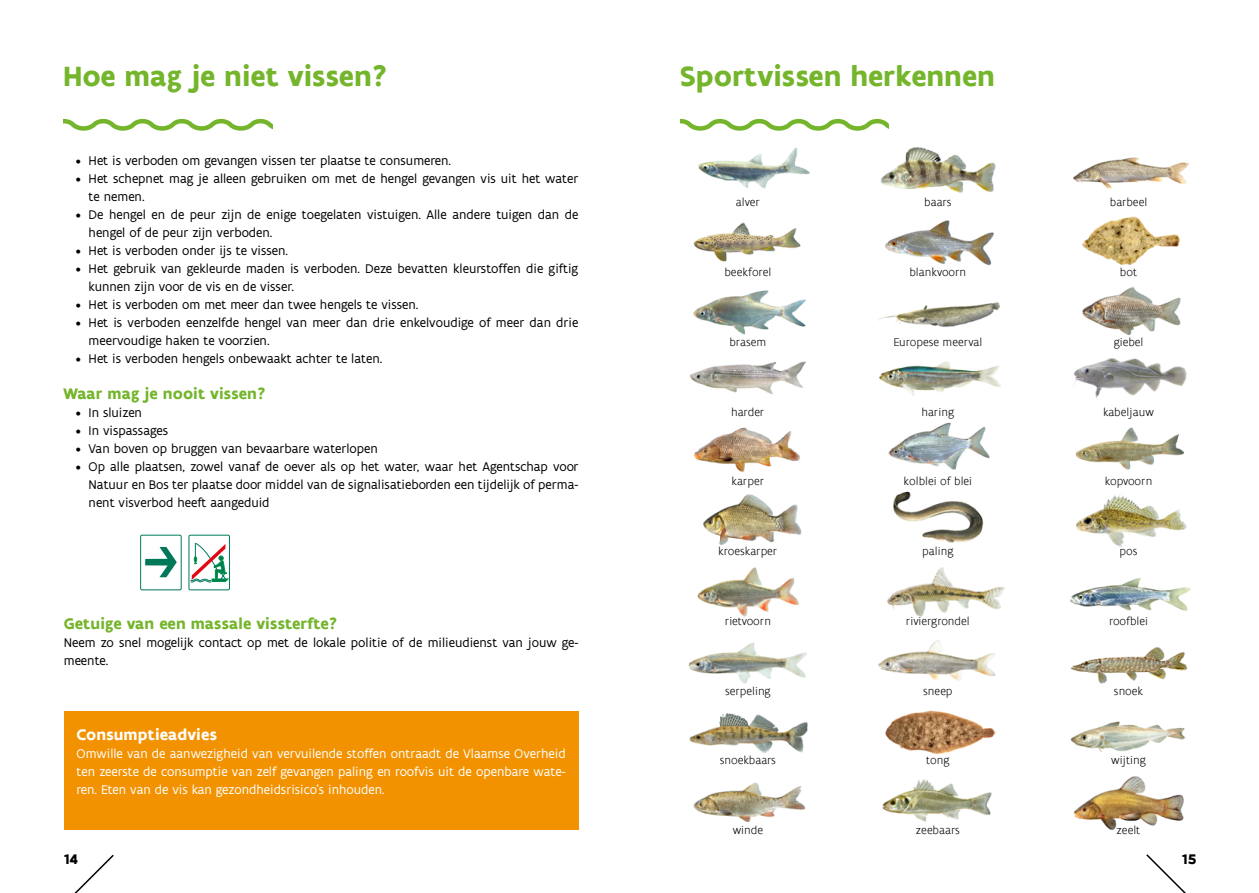
<style>
.page{position:relative;width:1259px;height:893px;background:#fff}
.page>*{position:absolute;margin:0;border:0;box-sizing:border-box;transform-origin:0 0}
.t1{font:700 30px "Flanders Art Sans";color:#74b52b}
.t2{font:700 16.5px "Flanders Art Sans";letter-spacing:.005em;color:#74b52b}
.t3{font:700 16.5px "Flanders Art Sans";letter-spacing:.005em;color:#fff}
.t4{font:700 15px "Flanders Art Sans";color:#000}
.t5{font:13.5px/18px "Flanders Art Sans";color:#000}
.t6{font:13.5px/18px "Flanders Art Sans";color:#fff;text-align:justify}
.t7{font:300 12px "Flanders Art Sans";color:#000}
</style>
<div class="page">
<svg style="left:64px;top:118px;width:208px;height:13px"></svg>
<div style="left:64px;top:711px;width:514px;height:118px;background:#f39200"></div>
<img style="left:880px;top:147px;width:116px;height:46px">
<img style="left:1073px;top:157px;width:116px;height:32px">
<img style="left:885px;top:220px;width:109px;height:46px">
<img style="left:1082px;top:216px;width:99px;height:49px">
<img style="left:693px;top:290px;width:113px;height:45px">
<img style="left:878px;top:302px;width:121px;height:25px">
<img style="left:1082px;top:287px;width:99px;height:48px">
<img style="left:689px;top:361px;width:117px;height:33px">
<img style="left:879px;top:361px;width:121px;height:35px">
<img style="left:693px;top:427px;width:107px;height:46px">
<img style="left:888px;top:422px;width:102px;height:48px">
<img style="left:1075px;top:427px;width:110px;height:43px">
<img style="left:703px;top:494px;width:99px;height:51px">
<img style="left:893px;top:491px;width:91px;height:52px">
<img style="left:1076px;top:494px;width:111px;height:53px">
<img style="left:697px;top:567px;width:102px;height:50px">
<img style="left:887px;top:567px;width:118px;height:50px">
<img style="left:688px;top:642px;width:119px;height:42px">
<img style="left:878px;top:640px;width:118px;height:41px">
<img style="left:1070px;top:647px;width:118px;height:37px">
<img style="left:689px;top:713px;width:119px;height:41px">
<img style="left:885px;top:710px;width:110px;height:44px">
<img style="left:1073px;top:358px;width:114px;height:40px">
<img style="left:1070px;top:721px;width:116px;height:31px">
<img style="left:693px;top:782px;width:113px;height:40px">
<img style="left:882px;top:779px;width:110px;height:43px">
<img style="left:1073px;top:776px;width:111px;height:54px">
<img style="left:698px;top:147px;width:112px;height:42px">
<img style="left:693px;top:222px;width:108px;height:40px">
<img style="left:1070px;top:578px;width:121px;height:33px">
<svg style="left:680px;top:118px;width:209px;height:13px"></svg>
<svg style="left:74px;top:854px;width:40px;height:39px"></svg>
<svg style="left:1146px;top:854px;width:40px;height:39px"></svg>
<svg style="left:145px;top:547px;width:32px;height:30px"></svg>
<div style="left:140px;top:535px;width:41px;height:55px;border:1px solid #00785c;border-radius:2px"></div>
<div style="left:189px;top:535px;width:41px;height:55px;border:1px solid #00785c;border-radius:2px"></div>
<svg style="left:190px;top:542px;width:38px;height:41px"></svg>
<h1 class="t1" style="left:63px;top:58px;width:326px">Hoe mag je niet vissen?</h1>
<p class="t5" style="left:76px;top:152px;width:377px">• Het is verboden om gevangen vissen ter plaatse te consumeren.</p>
<p class="t5" style="left:89px;top:170px;width:491px;text-indent:-13px">• Het schepnet mag je alleen gebruiken om met de hengel gevangen vis uit het water te nemen.</p>
<p class="t5" style="left:89px;top:206px;width:491px;text-indent:-13px">• De hengel en de peur zijn de enige toegelaten vistuigen. Alle andere tuigen dan de hengel of de peur zijn verboden.</p>
<p class="t5" style="left:76px;top:242px;width:214px">• Het is verboden onder ijs te vissen.</p>
<p class="t5" style="left:89px;top:260px;width:491px;text-indent:-13px">• Het gebruik van gekleurde maden is verboden. Deze bevatten kleurstoffen die giftig kunnen zijn voor de vis en de visser.</p>
<p class="t5" style="left:76px;top:296px;width:344px">• Het is verboden om met meer dan twee hengels te vissen.</p>
<p class="t5" style="left:89px;top:314px;width:491px;text-indent:-13px">• Het is verboden eenzelfde hengel van meer dan drie enkelvoudige of meer dan drie meervoudige haken te voorzien.</p>
<p class="t5" style="left:76px;top:350px;width:308px">• Het is verboden hengels onbewaakt achter te laten.</p>
<p class="t2" style="left:63px;top:383px;width:204px">Waar mag je nooit vissen?</p>
<p class="t5" style="left:76px;top:404px;width:68px">• In sluizen</p>
<p class="t5" style="left:76px;top:422px;width:94px">• In vispassages</p>
<p class="t5" style="left:76px;top:440px;width:304px">• Van boven op bruggen van bevaarbare waterlopen</p>
<p class="t5" style="left:89px;top:458px;width:491px;text-align:justify;text-indent:-13px">• Op alle plaatsen, zowel vanaf de oever als op het water, waar het Agentschap voor Natuur en Bos ter plaatse door middel van de signalisatieborden een tijdelijk of perma&shy;nent visverbod heeft aangeduid</p>
<p class="t2" style="left:64px;top:613px;width:275px">Getuige van een massale vissterfte?</p>
<p class="t5" style="left:64px;top:633px;width:516px">Neem zo snel mogelijk contact op met de lokale politie of de milieudienst van jouw ge&shy;meente.</p>
<p class="t3" style="left:77px;top:725px;width:142px">Consumptieadvies</p>
<p class="t6" style="left:77px;top:745px;width:490px">Omwille van de aanwezigheid van vervuilende stoffen ontraadt de Vlaamse Overheid ten zeerste de consumptie van zelf gevangen paling en roofvis uit de openbare wate&shy;ren. Eten van de vis kan gezondheidsrisico’s inhouden.</p>
<h1 class="t1" style="left:680px;top:58px;width:317px">Sportvissen herkennen</h1>
<p class="t7" style="left:736px;top:195px;width:26px">alver</p>
<p class="t7" style="left:924px;top:195px;width:29px">baars</p>
<p class="t7" style="left:724px;top:265px;width:48px">beekforel</p>
<p class="t7" style="left:909px;top:265px;width:58px">blankvoorn</p>
<p class="t7" style="left:729px;top:335px;width:38px">brasem</p>
<p class="t7" style="left:893px;top:335px;width:91px">Europese meerval</p>
<p class="t7" style="left:731px;top:405px;width:35px">harder</p>
<p class="t7" style="left:921px;top:405px;width:34px">haring</p>
<p class="t7" style="left:731px;top:474px;width:34px">karper</p>
<p class="t7" style="left:903px;top:474px;width:70px">kolblei of blei</p>
<p class="t7" style="left:718px;top:544px;width:61px">kroeskarper</p>
<p class="t7" style="left:922px;top:544px;width:33px">paling</p>
<p class="t7" style="left:725px;top:614px;width:48px">rietvoorn</p>
<p class="t7" style="left:906px;top:614px;width:65px">riviergrondel</p>
<p class="t7" style="left:725px;top:683px;width:47px">serpeling</p>
<p class="t7" style="left:923px;top:683px;width:31px">sneep</p>
<p class="t7" style="left:719px;top:753px;width:58px">snoekbaars</p>
<p class="t7" style="left:926px;top:753px;width:25px">tong</p>
<p class="t7" style="left:732px;top:823px;width:32px">winde</p>
<p class="t7" style="left:916px;top:823px;width:45px">zeebaars</p>
<p class="t7" style="left:1109px;top:195px;width:39px">barbeel</p>
<p class="t7" style="left:1120px;top:265px;width:19px">bot</p>
<p class="t7" style="left:1113px;top:335px;width:31px">giebel</p>
<p class="t7" style="left:1103px;top:405px;width:52px">kabeljauw</p>
<p class="t7" style="left:1104px;top:474px;width:49px">kopvoorn</p>
<p class="t7" style="left:1119px;top:544px;width:20px">pos</p>
<p class="t7" style="left:1109px;top:614px;width:40px">roofblei</p>
<p class="t7" style="left:1114px;top:683px;width:31px">snoek</p>
<p class="t7" style="left:1111px;top:753px;width:36px">wijting</p>
<p class="t7" style="left:1116px;top:823px;width:25px">zeelt</p>
<p class="t4" style="left:64px;top:850px;width:16px">14</p>
<p class="t4" style="left:1181px;top:850px;width:16px">15</p>
</div>
